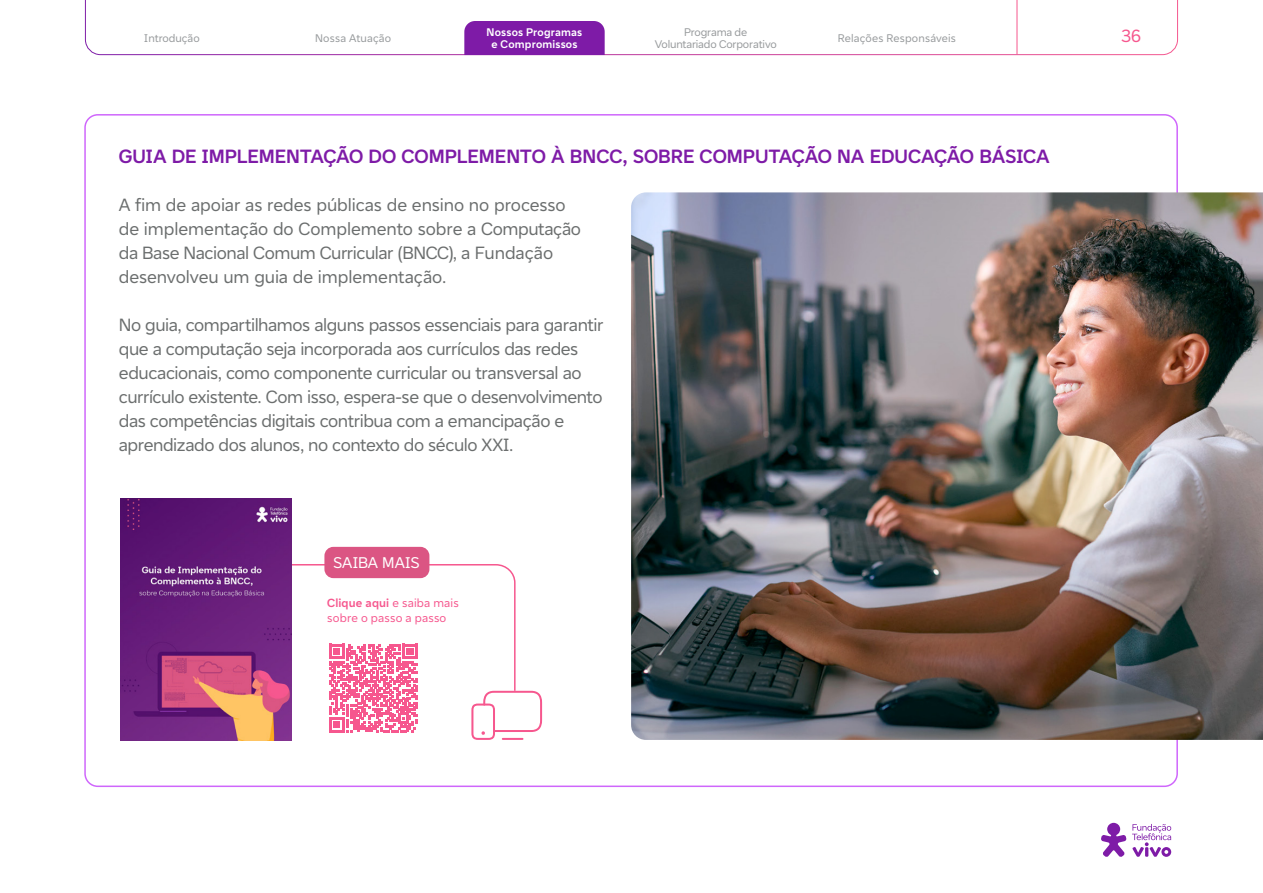
<style>
.page{position:relative;width:1263px;height:893px;background:#fff}
.page>*{position:absolute;margin:0;border:0;box-sizing:border-box;transform-origin:0 0}
._03a_subtitulo_extra{font:700 19.5px "Vivo Type";letter-spacing:-.005em;color:#7e1ba7}
._08_box_texto{font:18px/24px "Vivo Type";letter-spacing:-.025em;color:#6b6e6e}
._08_box_texto-2{font:18px/24px "Vivo Type";letter-spacing:-.005em;color:#6b6e6e}
.t1{font:17.85px "Vivo Type";color:#f6578e}
._03_subtítulo_x_1_1_1{font:15.75px "Vivo Type";color:#fff}
._09_links_externo{font:12px/15px "Vivo Type";letter-spacing:.01em;color:#f6578e}
.t2{font:11.25px/12px "Vivo Type";color:#979a9c;text-align:center}
.t3{font:700 11.25px/12px "Vivo Type";letter-spacing:.015em;color:#fff;text-align:center}
.s1{font-weight:700}
</style>
<div class="page">
<svg style="left:1101px;top:823px;width:25px;height:34px"></svg>
<svg style="left:1132px;top:824px;width:39px;height:33px"></svg>
<img style="left:631px;top:192px;width:632px;height:548px">
<div style="left:324px;top:547px;width:105px;height:31px;background:#db5583;border-radius:9px"></div>
<svg style="left:292px;top:563px;width:250px;height:177px"></svg>
<img style="left:121px;top:499px;width:171px;height:242px">
<svg style="left:85px;top:0;width:1093px;height:55px"></svg>
<hr style="left:1017px;top:0;width:1px;height:54px;background:#f6578e">
<div style="left:464px;top:21px;width:141px;height:34px;background:#7e1ba7"></div>
<p class="t2" style="left:315px;top:32px;width:78px">Nossa Atuação</p>
<p class="t2" style="left:655px;top:26px;width:123px">Programa de<br>Voluntariado Corporativo</p>
<p class="t3" style="left:487px;top:26px;width:97px">Nossos Programas e Compromissos</p>
<p class="t2" style="left:144px;top:32px;width:57px">Introdução</p>
<p class="t2" style="left:838px;top:32px;width:120px">Relações Responsáveis</p>
<p class="_03a_subtitulo_extra" style="left:119px;top:143px;width:932px">GUIA DE IMPLEMENTAÇÃO DO COMPLEMENTO À BNCC, SOBRE COMPUTAÇÃO NA EDUCAÇÃO BÁSICA</p>
<p class="_08_box_texto-2" style="left:119px;top:192px;width:464px">A fim de apoiar as redes públicas de ensino no processo de implementação do Complemento sobre a Computação da Base Nacional Comum Curricular (BNCC), a Fundação desenvolveu um guia de implementação.</p>
<p class="_08_box_texto" style="left:119px;top:312px;width:486px">No guia, compartilhamos alguns passos essenciais para garantir que a computação seja incorporada aos currículos das redes educacionais, como componente curricular ou transversal ao currículo existente. Com isso, espera-se que o desenvolvimento das competências digitais contribua com a emancipação e aprendizado dos alunos, no contexto do século XXI.</p>
<p class="_03_subtítulo_x_1_1_1" style="left:333px;top:553px;width:88px">SAIBA MAIS</p>
<p class="_09_links_externo" style="left:327px;top:594px;width:133px"><span class="s1">Clique aqui</span> e saiba mais sobre o passo a passo</p>
<p class="t1" style="left:1121px;top:24px;width:22px">36</p>
</div>
